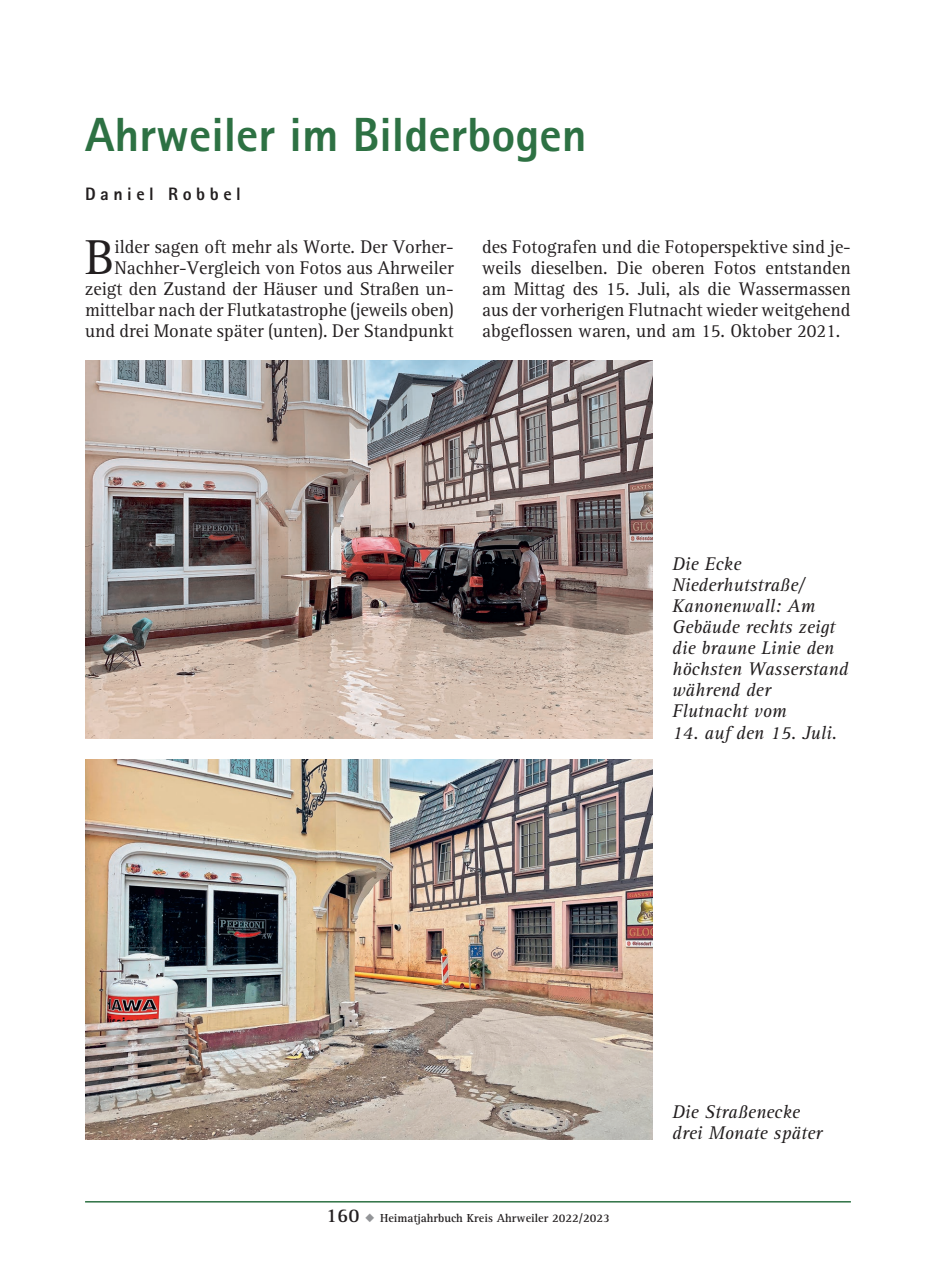
<style>
.page{position:relative;width:936px;height:1276px;background:#fff}
.page>*{position:absolute;margin:0;border:0;box-sizing:border-box;transform-origin:0 0}
.t1{font:50.6px "AT Rotis Serif";color:#231f20}
.t2{font:800 48px "Rotis Sans Serif";color:#2d7143}
.t3{font:19px/21px "AT Rotis Serif";color:#231f20;text-align:right}
.t4{font:italic 19px/21px "AT Rotis Serif";color:#231f20}
.t5{font:800 18px "Rotis Sans Serif";letter-spacing:.25em;color:#231f20}
.t6{font:700 12px "AT Rotis Serif";color:#231f20}
.s1{font-size:20px}
.s2{color:#939598}
</style>
<div class="page">
<hr style="left:85px;top:1201px;width:765px;height:1px;background:#2d7143">
<img style="left:85px;top:759px;width:567px;height:380px">
<img style="left:85px;top:360px;width:567px;height:378px">
<h2 class="t2" style="left:85px;top:104px;width:503px">Ahrweiler im Bilderbogen</h2>
<p class="t5" style="left:85px;top:183px;width:157px">Daniel Robbel</p>
<h1 class="t1" style="left:85px;top:229px;width:31px">B</h1>
<p class="t3" style="left:85px;top:237px;width:370px">ilder sagen oft mehr als Worte. Der Vorher-Nachher-Vergleich von Fotos aus Ahrweiler zeigt den Zustand der Häuser und Straßen un&shy;mittelbar nach der Flutkatastrophe (jeweils oben) und drei Monate später (unten). Der Standpunkt</p>
<p class="t3" style="left:482px;top:237px;width:370px;text-align:justify">des Fotografen und die Fotoperspektive sind je&shy;weils dieselben. Die oberen Fotos entstanden am Mittag des 15. Juli, als die Wassermassen aus der vorherigen Flutnacht wieder weitgehend abgeflossen waren, und am 15. Oktober 2021.</p>
<p class="t4" style="left:672px;top:554px;width:177px">Die Ecke<br>Niederhutstraße/<br>Kanonenwall: Am<br>Gebäude rechts zeigt die braune Linie den höchsten Wasserstand während der<br>Flutnacht vom</p>
<p class="t4" style="left:672px;top:722px;width:166px">14. auf den 15. Juli.</p>
<p class="t6" style="left:326px;top:1210px;width:285px"><span class="s1">160</span> <span class="s2">◆</span> Heimatjahrbuch Kreis Ahrweiler 2022/2023</p>
<p class="t4" style="left:672px;top:1102px;width:151px">Die Straßenecke drei Monate später</p>
</div>
